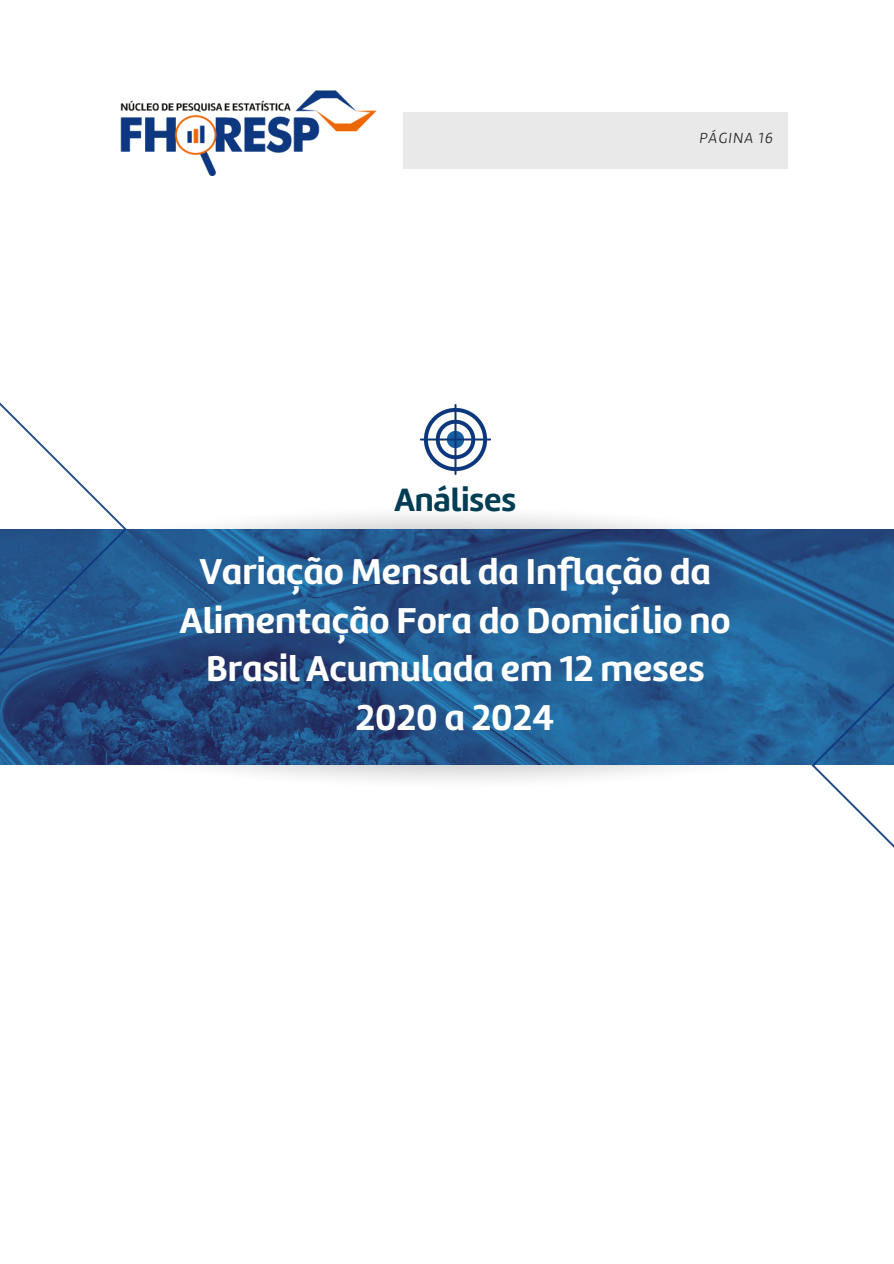
<style>
.page{position:relative;width:894px;height:1264px;background:#fff}
.page>*{position:absolute;margin:0;border:0;box-sizing:border-box;transform-origin:0 0}
.t1{font:37.2px/48.3px "Marine UP Bold";color:#fff;text-align:center}
.t2{font:700 33.45px "Marine";color:#023d54}
.t3{font:15.15px "Marine Light Oblicua";letter-spacing:.07em;color:#222}
</style>
<div class="page">
<img style="left:121px;top:91px;width:255px;height:84px">
<div style="left:403px;top:112px;width:384px;height:56px;background:#e9e9e9"></div>
<img style="left:0;top:764px;width:811px;height:17px">
<img style="left:0;top:529px;width:893px;height:235px">
<img style="left:420px;top:404px;width:70px;height:70px">
<svg style="left:0;top:402px;width:127px;height:357px"></svg>
<svg style="left:811px;top:535px;width:82px;height:312px"></svg>
<h2 class="t2" style="left:394px;top:486px;width:123px">Análises</h2>
<p class="t3" style="left:699px;top:132px;width:75px">PÁGINA 16</p>
<p class="t1" style="left:180px;top:550px;width:552px">Variação Mensal da Inflação da<br>Alimentação Fora do Domicílio no<br>Brasil Acumulada em 12 meses<br>2020 a 2024</p>
</div>
